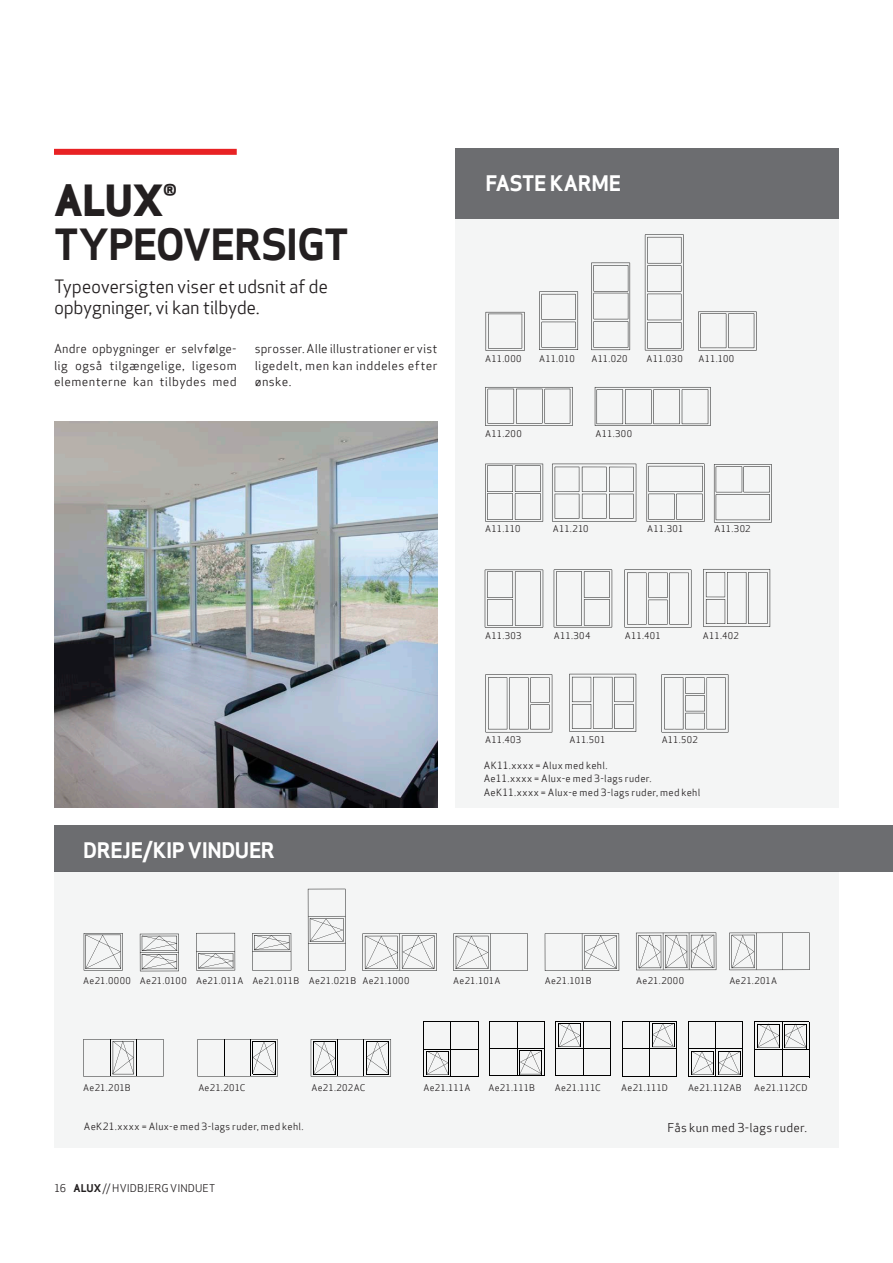
<style>
.page{position:relative;width:893px;height:1263px;background:#fff}
.page>*{position:absolute;margin:0;border:0;box-sizing:border-box;transform-origin:0 0}
.SORT_-_Overskrift{font:42px "Apex Sans Bold T";letter-spacing:-.03em;color:#231f20}
.SORT_-_Overskrift-2{font:42px "Apex Sans Extra Bold C";color:#231f20}
.SORT_-_Spalte_oversk{font:21px "Apex Sans Bold T";letter-spacing:-.02em;color:#fff}
.SORT_-_Manchet{font:18px/21px "Apex Sans Book T";letter-spacing:-.02em;color:#231f20}
.SORT_-_Brødtekst{font:12px/16.5px "Apex Sans Book T";letter-spacing:.025em;color:#231f20;text-align:justify}
.t1{font:10.5px "Apex Sans Book T";color:#231f20}
.SORT_-_Brødtekst-2{font:9.75px "Apex Sans Book T";letter-spacing:.03em;color:#231f20}
.SORT_-_Brødtekst-3{font:9px "Apex Sans Book T";letter-spacing:.025em;color:#231f20}
.SORT_-_Brødtekst-4{font:9px "Apex Sans Book T";letter-spacing:.005em;color:#231f20}
.s1{font-family:"Apex Sans Bold T"}
</style>
<div class="page">
<div style="left:54px;top:872px;width:785px;height:276px;background:#f4f5f5"></div>
<div style="left:455px;top:219px;width:384px;height:589px;background:#f4f5f5"></div>
<div style="left:54px;top:149px;width:183px;height:6px;background:#e82224"></div>
<img style="left:54px;top:421px;width:383px;height:387px">
<div style="left:455px;top:149px;width:384px;height:70px;background:#6c6d70"></div>
<svg style="left:485px;top:627px;width:244px;height:105px"></svg>
<svg style="left:569px;top:674px;width:159px;height:58px"></svg>
<svg style="left:595px;top:387px;width:116px;height:39px"></svg>
<svg style="left:485px;top:387px;width:88px;height:39px"></svg>
<svg style="left:486px;top:234px;width:271px;height:117px"></svg>
<svg style="left:485px;top:463px;width:287px;height:164px"></svg>
<svg style="left:487px;top:625px;width:54px;height:1px"></svg>
<hr style="left:485px;top:627px;width:58px;height:1px;background:#000">
<div style="left:54px;top:825px;width:839px;height:47px;background:#6c6d70"></div>
<hr style="left:424px;top:1021px;width:54px;height:1px;background:#000">
<hr style="left:424px;top:1076px;width:54px;height:1px;background:#000">
<hr style="left:423px;top:1021px;width:1px;height:55px;background:#000">
<hr style="left:478px;top:1021px;width:1px;height:55px;background:#000">
<hr style="left:424px;top:1049px;width:54px;height:1px;background:#000">
<hr style="left:451px;top:1021px;width:1px;height:55px;background:#000">
<svg style="left:426px;top:1051px;width:23px;height:24px"></svg>
<hr style="left:544px;top:1021px;width:1px;height:55px;background:#000">
<hr style="left:489px;top:1021px;width:1px;height:55px;background:#000">
<hr style="left:489px;top:1075px;width:55px;height:1px;background:#000">
<hr style="left:490px;top:1021px;width:55px;height:1px;background:#000">
<hr style="left:517px;top:1021px;width:1px;height:54px;background:#000">
<hr style="left:490px;top:1048px;width:54px;height:1px;background:#000">
<svg style="left:520px;top:1050px;width:22px;height:25px"></svg>
<hr style="left:556px;top:1021px;width:1px;height:55px;background:#000">
<hr style="left:611px;top:1021px;width:1px;height:55px;background:#000">
<hr style="left:556px;top:1075px;width:55px;height:1px;background:#000">
<hr style="left:556px;top:1021px;width:55px;height:1px;background:#000">
<hr style="left:583px;top:1021px;width:1px;height:54px;background:#000">
<hr style="left:556px;top:1048px;width:55px;height:1px;background:#000">
<svg style="left:558px;top:1023px;width:23px;height:24px"></svg>
<hr style="left:622px;top:1076px;width:55px;height:1px;background:#000">
<hr style="left:622px;top:1021px;width:55px;height:1px;background:#000">
<hr style="left:676px;top:1021px;width:1px;height:55px;background:#000">
<hr style="left:622px;top:1021px;width:1px;height:55px;background:#000">
<hr style="left:623px;top:1048px;width:53px;height:1px;background:#000">
<hr style="left:649px;top:1021px;width:1px;height:55px;background:#000">
<svg style="left:652px;top:1023px;width:23px;height:25px"></svg>
<hr style="left:688px;top:1076px;width:55px;height:1px;background:#000">
<hr style="left:688px;top:1021px;width:55px;height:1px;background:#000">
<hr style="left:743px;top:1022px;width:1px;height:55px;background:#000">
<hr style="left:688px;top:1021px;width:1px;height:55px;background:#000">
<hr style="left:689px;top:1049px;width:54px;height:1px;background:#000">
<hr style="left:716px;top:1022px;width:1px;height:55px;background:#000">
<svg style="left:691px;top:1051px;width:50px;height:24px"></svg>
<hr style="left:755px;top:1076px;width:54px;height:1px;background:#000">
<hr style="left:755px;top:1021px;width:54px;height:1px;background:#000">
<hr style="left:809px;top:1022px;width:1px;height:55px;background:#000">
<hr style="left:754px;top:1022px;width:1px;height:55px;background:#000">
<hr style="left:755px;top:1049px;width:54px;height:1px;background:#000">
<hr style="left:782px;top:1022px;width:1px;height:55px;background:#000">
<svg style="left:757px;top:1023px;width:50px;height:26px"></svg>
<svg style="left:636px;top:932px;width:80px;height:38px"></svg>
<svg style="left:545px;top:933px;width:74px;height:38px"></svg>
<svg style="left:453px;top:933px;width:75px;height:38px"></svg>
<svg style="left:362px;top:933px;width:75px;height:38px"></svg>
<svg style="left:84px;top:933px;width:39px;height:37px"></svg>
<svg style="left:140px;top:934px;width:39px;height:37px"></svg>
<svg style="left:196px;top:933px;width:39px;height:37px"></svg>
<svg style="left:252px;top:933px;width:39px;height:37px"></svg>
<svg style="left:308px;top:889px;width:38px;height:81px"></svg>
<svg style="left:83px;top:1039px;width:81px;height:37px"></svg>
<svg style="left:198px;top:1039px;width:80px;height:37px"></svg>
<svg style="left:311px;top:1039px;width:80px;height:37px"></svg>
<svg style="left:729px;top:932px;width:81px;height:38px"></svg>
<p class="SORT_-_Overskrift-2" style="left:54px;top:173px;width:125px">ALUX®</p>
<p class="SORT_-_Overskrift" style="left:54px;top:217px;width:296px">TYPEOVERSIGT</p>
<p class="SORT_-_Manchet" style="left:54px;top:276px;width:276px">Typeoversigten viser et udsnit af de opbygninger, vi kan tilbyde.</p>
<p class="SORT_-_Spalte_oversk" style="left:485px;top:170px;width:137px">FASTE KARME</p>
<p class="SORT_-_Brødtekst" style="left:54px;top:340px;width:184px">Andre opbygninger er selvfølge&shy;lig også tilgængelige, ligesom elementerne kan tilbydes med</p>
<p class="SORT_-_Brødtekst" style="left:255px;top:340px;width:184px">sprosser. Alle illustrationer er vist ligedelt, men kan inddeles efter ønske.</p>
<p class="SORT_-_Brødtekst-3" style="left:485px;top:353px;width:38px">A11.000</p>
<p class="SORT_-_Brødtekst-3" style="left:539px;top:353px;width:37px">A11.010</p>
<p class="SORT_-_Brødtekst-3" style="left:591px;top:353px;width:38px">A11.020</p>
<p class="SORT_-_Brødtekst-3" style="left:647px;top:353px;width:38px">A11.030</p>
<p class="SORT_-_Brødtekst-3" style="left:699px;top:353px;width:37px">A11.100</p>
<p class="SORT_-_Brødtekst-3" style="left:485px;top:428px;width:38px">A11.200</p>
<p class="SORT_-_Brødtekst-3" style="left:596px;top:428px;width:38px">A11.300</p>
<p class="SORT_-_Brødtekst-3" style="left:485px;top:523px;width:37px">A11.110</p>
<p class="SORT_-_Brødtekst-3" style="left:553px;top:523px;width:37px">A11.210</p>
<p class="SORT_-_Brødtekst-3" style="left:647px;top:523px;width:38px">A11.301</p>
<p class="SORT_-_Brødtekst-3" style="left:714px;top:523px;width:38px">A11.302</p>
<p class="SORT_-_Brødtekst-3" style="left:485px;top:629px;width:38px">A11.303</p>
<p class="SORT_-_Brødtekst-3" style="left:554px;top:629px;width:38px">A11.304</p>
<p class="SORT_-_Brødtekst-3" style="left:625px;top:629px;width:37px">A11.401</p>
<p class="SORT_-_Brødtekst-3" style="left:703px;top:629px;width:37px">A11.402</p>
<p class="SORT_-_Brødtekst-3" style="left:485px;top:734px;width:37px">A11.403</p>
<p class="SORT_-_Brødtekst-3" style="left:569px;top:734px;width:38px">A11.501</p>
<p class="SORT_-_Brødtekst-3" style="left:662px;top:734px;width:38px">A11.502</p>
<p class="SORT_-_Spalte_oversk" style="left:83px;top:836px;width:193px">DREJE/KIP VINDUER</p>
<p class="SORT_-_Brødtekst-2" style="left:484px;top:759px;width:125px">AK11.xxxx = Alux med kehl.</p>
<p class="SORT_-_Brødtekst-2" style="left:484px;top:772px;width:169px">Ae11.xxxx = Alux-e med 3-lags ruder.</p>
<p class="SORT_-_Brødtekst-2" style="left:484px;top:786px;width:218px">AeK11.xxxx = Alux-e med 3-lags ruder, med kehl</p>
<p class="SORT_-_Brødtekst-3" style="left:83px;top:975px;width:49px">Ae21.0000</p>
<p class="SORT_-_Brødtekst-3" style="left:140px;top:975px;width:48px">Ae21.0100</p>
<p class="SORT_-_Brødtekst-3" style="left:196px;top:975px;width:49px">Ae21.011A</p>
<p class="SORT_-_Brødtekst-3" style="left:252px;top:975px;width:48px">Ae21.011B</p>
<p class="SORT_-_Brødtekst-3" style="left:309px;top:975px;width:49px">Ae21.021B</p>
<p class="SORT_-_Brødtekst-3" style="left:362px;top:975px;width:49px">Ae21.1000</p>
<p class="SORT_-_Brødtekst-3" style="left:453px;top:975px;width:49px">Ae21.101A</p>
<p class="SORT_-_Brødtekst-3" style="left:545px;top:975px;width:48px">Ae21.101B</p>
<p class="SORT_-_Brødtekst-3" style="left:636px;top:975px;width:49px">Ae21.2000</p>
<p class="SORT_-_Brødtekst-3" style="left:729px;top:975px;width:49px">Ae21.201A</p>
<p class="SORT_-_Brødtekst-3" style="left:83px;top:1081px;width:49px">Ae21.201B</p>
<p class="SORT_-_Brødtekst-3" style="left:198px;top:1081px;width:49px">Ae21.201C</p>
<p class="SORT_-_Brødtekst-3" style="left:311px;top:1081px;width:56px">Ae21.202AC</p>
<p class="SORT_-_Brødtekst-3" style="left:424px;top:1081px;width:48px">Ae21.111A</p>
<p class="SORT_-_Brødtekst-3" style="left:488px;top:1081px;width:48px">Ae21.111B</p>
<p class="SORT_-_Brødtekst-4" style="left:555px;top:1081px;width:48px">Ae21.111C</p>
<p class="SORT_-_Brødtekst-3" style="left:621px;top:1081px;width:48px">Ae21.111D</p>
<p class="SORT_-_Brødtekst-3" style="left:688px;top:1081px;width:55px">Ae21.112AB</p>
<p class="SORT_-_Brødtekst-3" style="left:754px;top:1081px;width:55px">Ae21.112CD</p>
<p class="SORT_-_Brødtekst-2" style="left:84px;top:1120px;width:221px">AeK21.xxxx = Alux-e med 3-lags ruder, med kehl.</p>
<p class="SORT_-_Brødtekst" style="left:668px;top:1119px;width:141px">Fås kun med 3-lags ruder.</p>
<p class="t1" style="left:54px;top:1181px;width:163px">16 <span class="s1">ALUX</span>// HVIDBJERG VINDUET</p>
</div>
